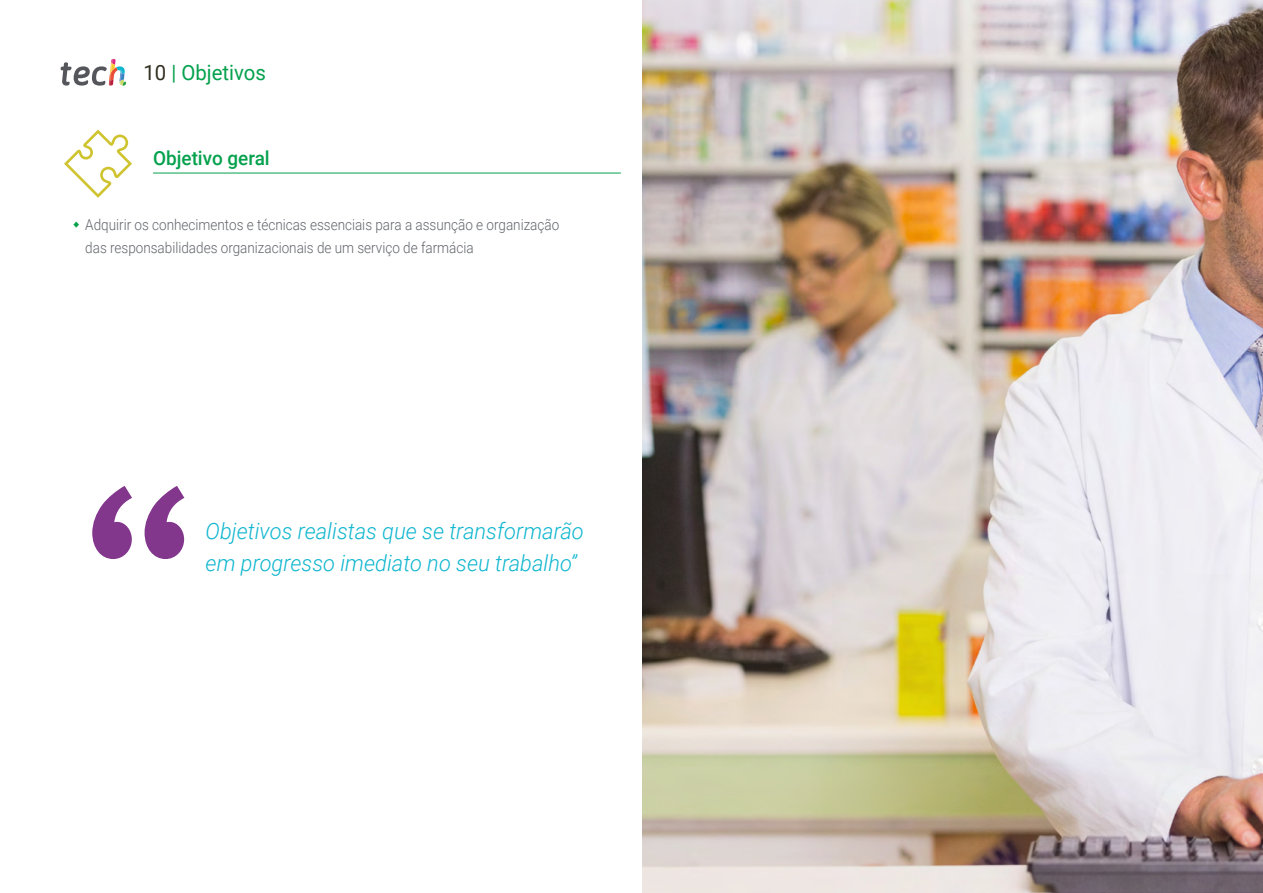
<style>
.page{position:relative;width:1263px;height:893px;background:#fff}
.page>*{position:absolute;margin:0;border:0;box-sizing:border-box;transform-origin:0 0}
.t1{font:italic 300 22.5px/31.5px "Roboto";color:#0fb6cf}
.t2{font:21px "Roboto";color:#04a14d}
.t3{font:500 19.5px "Roboto";color:#04a14d}
.t4{font:300 15px/22.5px "Roboto";color:#61646a;scale:.9 1}
.s1{color:#312e20}
</style>
<div class="page">
<hr style="left:153px;top:173px;width:468px;height:1px;background:#04a14d">
<svg style="left:64px;top:130px;width:68px;height:68px"></svg>
<img style="left:642px;top:0;width:621px;height:893px">
<svg style="left:61px;top:59px;width:65px;height:27px"></svg>
<svg style="left:92px;top:486px;width:92px;height:73px"></svg>
<h2 class="t2" style="left:144px;top:57px;width:124px"><span class="s1">10</span> | Objetivos</h2>
<h3 class="t3" style="left:153px;top:144px;width:118px">Objetivo geral</h3>
<p class="t4" style="left:85px;top:213px;width:528px">Adquirir os conhecimentos e técnicas essenciais para a assunção e organização das responsabilidades organizacionais de um serviço de farmácia</p>
<h1 class="t1" style="left:206px;top:514px;width:380px">Objetivos realistas que se transformarão em progresso imediato no seu trabalho”</h1>
</div>
